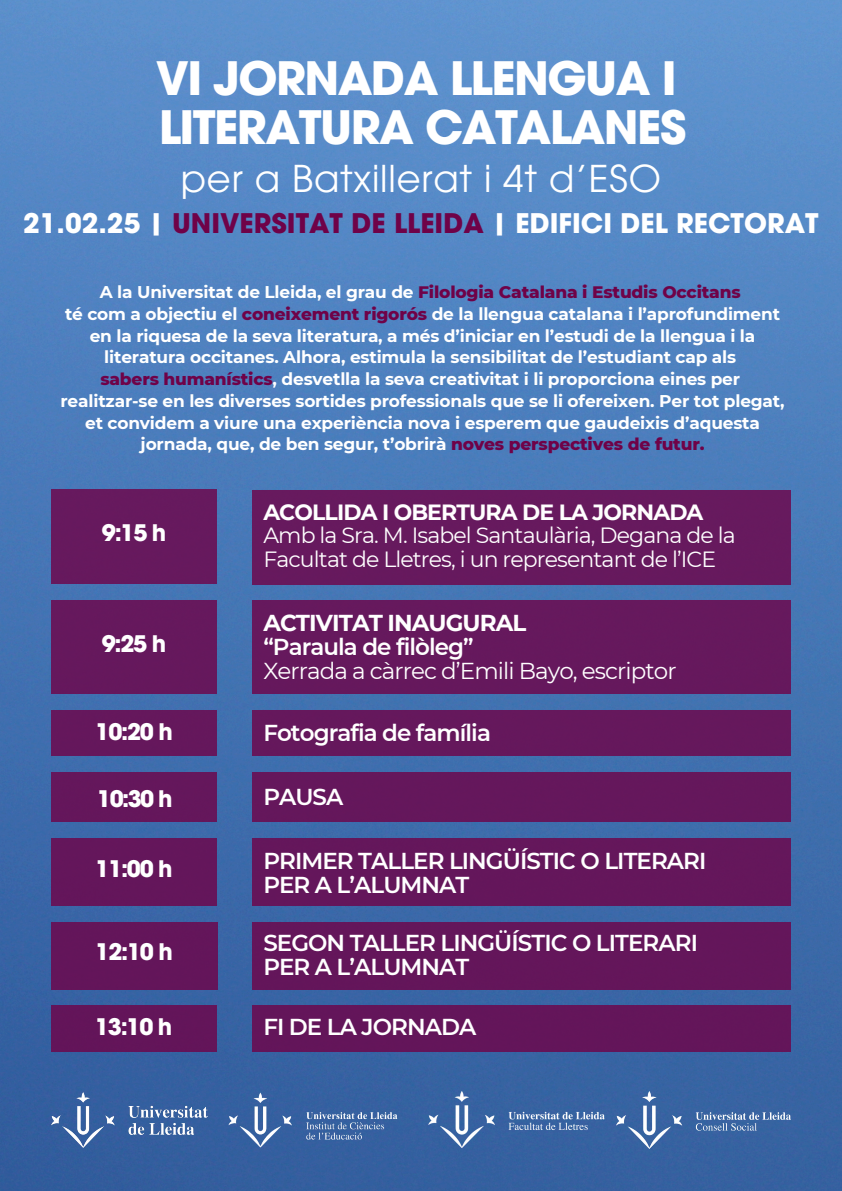
<style>
.page{position:relative;width:842px;height:1191px;background:#fff}
.page>*{position:absolute;margin:0;border:0;box-sizing:border-box;transform-origin:0 0}
.t1{font:700 46px/48.8px "ITC Avant Garde Pro";letter-spacing:-.035em;color:#fff}
.t2{font:37px "ITC Avant Garde Pro";letter-spacing:.02em;color:#fff}
.t3{font:700 27px "ITC Avant Garde Pro";color:#fff}
.t4{font:600 23px/24px "Montserrat";letter-spacing:-.04em;color:#fff}
.t5{font:23px/24px "Montserrat";letter-spacing:-.04em;color:#fff}
.t6{font:700 22.8px "ITC Avant Garde Pro";letter-spacing:-.055em;color:#fff}
.t7{font:22px/23.2px "Montserrat";letter-spacing:-.04em;color:#fff}
.t8{font:700 17px/21.8px "Montserrat";letter-spacing:-.01em;color:#fff;text-align:center}
.t9{font:800 17px "Montserrat";letter-spacing:-.01em;color:#6f0248}
.s1{color:#6f0248}
.s2{font-weight:700;color:#fff}
.s3{font-weight:800;color:#6f0248}
.s4{font-weight:700}
.s5{font-weight:600}
</style>
<div class="page">
<img style="left:0;top:0;width:842px;height:1190px">
<div style="left:252px;top:838px;width:539px;height:68px;background:#64165b"></div>
<div style="left:52px;top:838px;width:165px;height:68px;background:#64165b"></div>
<div style="left:51px;top:489px;width:165px;height:94px;background:#67195e"></div>
<div style="left:252px;top:490px;width:539px;height:94px;background:#67195e"></div>
<div style="left:51px;top:600px;width:165px;height:94px;background:#66185d"></div>
<div style="left:252px;top:600px;width:539px;height:94px;background:#66185d"></div>
<div style="left:52px;top:772px;width:165px;height:49px;background:#65175c"></div>
<div style="left:252px;top:772px;width:539px;height:49px;background:#65175c"></div>
<div style="left:52px;top:710px;width:165px;height:45px;background:#65175c"></div>
<div style="left:252px;top:710px;width:539px;height:45px;background:#65185c"></div>
<div style="left:252px;top:921px;width:539px;height:68px;background:#64165a"></div>
<div style="left:51px;top:921px;width:166px;height:68px;background:#63155a"></div>
<div style="left:252px;top:1005px;width:539px;height:46px;background:#63155a"></div>
<div style="left:51px;top:1005px;width:165px;height:46px;background:#631559"></div>
<img style="left:51px;top:1092px;width:157px;height:55px">
<img style="left:227px;top:1087px;width:171px;height:60px">
<img style="left:417px;top:1088px;width:199px;height:63px">
<img style="left:617px;top:1091px;width:174px;height:56px">
<h1 class="t1" style="left:156px;top:60px;width:532px">VI JORNADA LLENGUA I<br>LITERATURA CATALANES</h1>
<p class="t2" style="left:181px;top:164px;width:482px">per a Batxillerat i 4t d’ESO</p>
<h2 class="t3" style="left:23px;top:213px;width:797px">21.02.25 | <span class="s1">UNIVERSITAT DE LLEIDA</span> | EDIFICI DEL RECTORAT</h2>
<h5 class="t9" style="left:100px;top:281px;width:642px"><span class="s2">A la Universitat de Lleida, el grau de</span> Filologia Catalana i Estudis Occitans</h5>
<h4 class="t8" style="left:65px;top:303px;width:717px">té com a objectiu el <span class="s3">coneixement rigorós</span> de la llengua catalana i l’aprofundiment en la riquesa de la seva literatura, a més d’iniciar en l’estudi de la llengua i la literatura occitanes. Alhora, estimula la sensibilitat de l’estudiant cap als</h4>
<h4 class="t8" style="left:100px;top:368px;width:641px"><span class="s3">sabers humanístics</span>, desvetlla la seva creativitat i li proporciona eines per</h4>
<h4 class="t8" style="left:60px;top:390px;width:726px">realitzar-se en les diverses sortides professionals que se li ofereixen. Per tot plegat, et convidem a viure una experiència nova i esperem que gaudeixis d’aquesta jornada, que, de ben segur, t’obrirà <span class="s3">noves perspectives de futur.</span></h4>
<p class="t6" style="left:102px;top:524px;width:66px">9:15 h</p>
<p class="t6" style="left:102px;top:635px;width:66px">9:25 h</p>
<p class="t7" style="left:263px;top:500px;width:474px"><span class="s4">ACOLLIDA I OBERTURA DE LA JORNADA<br></span>Amb la Sra. M. Isabel Santaulària, Degana de la<br>Facultat de Lletres, i un representant de l’ICE</p>
<h5 class="t5" style="left:263px;top:611px;width:415px"><span class="s4">ACTIVITAT INAUGURAL<br></span><span class="s5">“Paraula de filòleg”<br></span>Xerrada a càrrec d’Emili Bayo, escriptor</h5>
<h5 class="t6" style="left:96px;top:723px;width:79px">10:20 h</h5>
<h5 class="t4" style="left:263px;top:720px;width:229px">Fotografia de família</h5>
<h5 class="t6" style="left:97px;top:789px;width:77px">10:30 h</h5>
<h5 class="t4" style="left:263px;top:785px;width:82px">PAUSA</h5>
<p class="t6" style="left:96px;top:859px;width:79px">11:00 h</p>
<h5 class="t6" style="left:96px;top:943px;width:79px">12:10 h</h5>
<h3 class="t4" style="left:263px;top:848px;width:445px">PRIMER TALLER LINGÜÍSTIC O LITERARI<br>PER A L’ALUMNAT</h3>
<h5 class="t4" style="left:263px;top:930px;width:436px">SEGON TALLER LINGÜÍSTIC O LITERARI<br>PER A L’ALUMNAT</h5>
<h6 class="t6" style="left:95px;top:1017px;width:79px">13:10 h</h6>
<h6 class="t4" style="left:263px;top:1014px;width:214px">FI DE LA JORNADA</h6>
</div>
